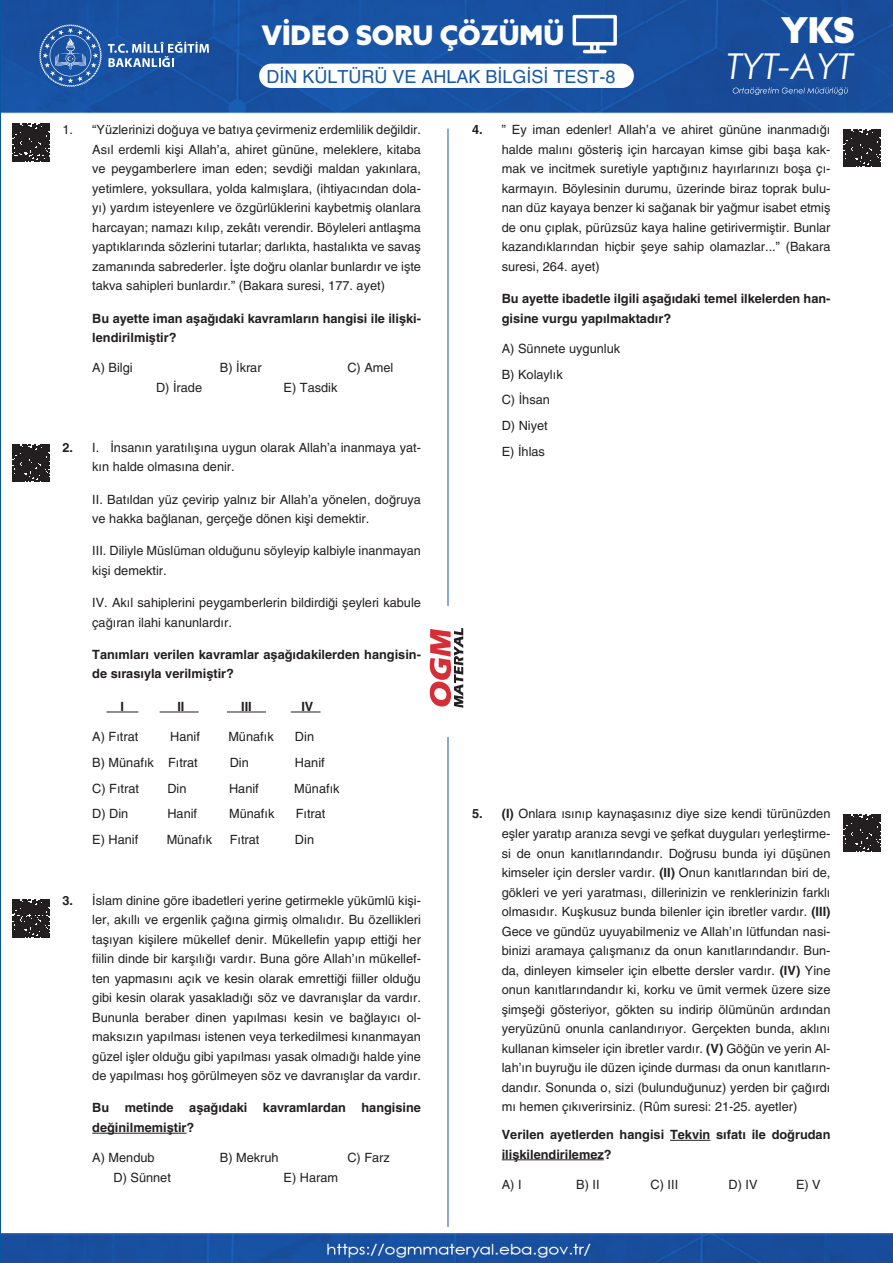
<style>
.page{position:relative;width:893px;height:1263px;background:#fff}
.page>*{position:absolute;margin:0;border:0;box-sizing:border-box;transform-origin:0 0}
.t1{font:italic 35.7px "Century Gothic";color:#fff}
.t2{font:900 35.7px "Azo Sans";color:#fff}
.t3{font:900 27px "Azo Sans";color:#fff}
.t4{font:18px "Helveticasinav";color:#185aa5}
.SORU__NORMAL{font:12.75px/19.5px "Helveticasinav";color:#231f20;text-align:justify}
.SORU__Y{font:12.75px/19.5px "Helveticasinav";color:#231f20}
.CEVAP_3_LÜ__Y{font:12.75px/19.5px "Helveticasinav";color:#231f20;text-align:justify}
.SORU__Y-2{font:700 12.75px/19.5px "Helveticasinav";color:#231f20}
.CEVAP_5_Lİ__Y{font:12.75px "Helveticasinav";color:#231f20}
.CEVAP_5_Lİ__yanyana{font:12.75px "Helveticasinav";color:#231f20}
.s1{font-weight:700}
</style>
<div class="page">
<img style="left:2px;top:0;width:891px;height:1263px">
<hr style="left:448px;top:129px;width:1px;height:477px;background:#1358a3">
<hr style="left:448px;top:737px;width:1px;height:490px;background:#1358a3">
<svg style="left:39px;top:24px;width:63px;height:63px;background:#3a6bb0"></svg>
<svg style="left:108px;top:42px;width:101px;height:25px;background:#5781bb"></svg>
<svg style="left:430px;top:627px;width:33px;height:81px"></svg>
<svg style="left:733px;top:87px;width:115px;height:8px"></svg>
<div style="left:259px;top:64px;width:375px;height:24px;background:#fff;border-radius:12px"></div>
<svg style="left:573px;top:15px;width:44px;height:38px"></svg>
<hr style="left:106px;top:712px;width:32px;height:1px;background:#231f20">
<hr style="left:160px;top:712px;width:39px;height:1px;background:#231f20">
<hr style="left:227px;top:712px;width:39px;height:1px;background:#231f20">
<hr style="left:291px;top:712px;width:30px;height:1px;background:#231f20">
<hr style="left:92px;top:1133px;width:95px;height:1px;background:#231f20">
<hr style="left:670px;top:1140px;width:40px;height:1px;background:#231f20">
<hr style="left:502px;top:1159px;width:102px;height:1px;background:#231f20">
<svg style="left:12px;top:123px;width:38px;height:38px"></svg>
<svg style="left:12px;top:444px;width:38px;height:38px"></svg>
<svg style="left:12px;top:900px;width:38px;height:37px"></svg>
<svg style="left:843px;top:129px;width:38px;height:38px"></svg>
<svg style="left:843px;top:814px;width:38px;height:38px"></svg>
<h2 class="t3" style="left:262px;top:17px;width:304px">VİDEO SORU ÇÖZÜMÜ</h2>
<h3 class="t4" style="left:266px;top:66px;width:351px">DİN KÜLTÜRÜ VE AHLAK BİLGİSİ TEST-8</h3>
<h1 class="t2" style="left:781px;top:6px;width:75px">YKS</h1>
<h1 class="t1" style="left:727px;top:41px;width:128px">TYT-AYT</h1>
<p class="SORU__NORMAL" style="left:92px;top:120px;width:330px;text-indent:-30px">1. “Yüzlerinizi doğuya ve batıya çevirmeniz erdemlilik değildir.<br>Asıl erdemli kişi Allah’a, ahiret gününe, meleklere, kitaba ve peygamberlere iman eden; sevdiği maldan yakınlara, yetimlere, yoksullara, yolda kalmışlara, (ihtiyacından dola&shy;yı) yardım isteyenlere ve özgürlüklerini kaybetmiş olanlara harcayan; namazı kılıp, zekâtı verendir. Böyleleri antlaşma yaptıklarında sözlerini tutarlar; darlıkta, hastalıkta ve savaş zamanında sabrederler. İşte doğru olanlar bunlardır ve işte takva sahipleri bunlardır.” (Bakara suresi, 177. ayet)</p>
<p class="SORU__Y-2" style="left:92px;top:308px;width:330px">Bu ayette iman aşağıdaki kavramların hangisi ile ilişki&shy;lendirilmiştir?</p>
<p class="CEVAP_5_Lİ__yanyana" style="left:92px;top:360px;width:42px">A) Bilgi</p>
<p class="CEVAP_5_Lİ__yanyana" style="left:220px;top:360px;width:43px">B) İkrar</p>
<p class="CEVAP_5_Lİ__yanyana" style="left:347px;top:360px;width:48px">C) Amel</p>
<p class="CEVAP_5_Lİ__yanyana" style="left:156px;top:380px;width:48px">D) İrade</p>
<p class="CEVAP_5_Lİ__yanyana" style="left:284px;top:380px;width:55px">E) Tasdik</p>
<p class="SORU__Y" style="left:92px;top:438px;width:330px;text-indent:-30px"><span class="s1">2.</span> I. İnsanın yaratılışına uygun olarak Allah’a inanmaya yat&shy;kın halde olmasına denir.</p>
<p class="SORU__Y" style="left:92px;top:489px;width:330px">II. Batıldan yüz çevirip yalnız bir Allah’a yönelen, doğruya ve hakka bağlanan, gerçeğe dönen kişi demektir.</p>
<p class="SORU__Y" style="left:92px;top:541px;width:330px">III. Diliyle Müslüman olduğunu söyleyip kalbiyle inanmayan kişi demektir.</p>
<p class="SORU__Y" style="left:92px;top:593px;width:330px">IV. Akıl sahiplerini peygamberlerin bildirdiği şeyleri kabule çağıran ilahi kanunlardır.</p>
<p class="SORU__Y-2" style="left:92px;top:645px;width:330px">Tanımları verilen kavramlar aşağıdakilerden hangisin&shy;de sırasıyla verilmiştir?</p>
<p class="SORU__Y-2" style="left:121px;top:696px;width:5px">I</p>
<p class="SORU__Y-2" style="left:177px;top:696px;width:9px">II</p>
<p class="SORU__Y-2" style="left:241px;top:696px;width:12px">III</p>
<p class="SORU__Y-2" style="left:301px;top:696px;width:14px">IV</p>
<p class="CEVAP_5_Lİ__Y" style="left:92px;top:729px;width:48px">A) Fıtrat</p>
<p class="CEVAP_5_Lİ__Y" style="left:170px;top:729px;width:31px">Hanif</p>
<p class="CEVAP_5_Lİ__Y" style="left:228px;top:729px;width:47px">Münafık</p>
<p class="CEVAP_5_Lİ__Y" style="left:295px;top:729px;width:21px">Din</p>
<p class="CEVAP_5_Lİ__Y" style="left:92px;top:755px;width:107px">B) Münafık Fıtrat</p>
<p class="CEVAP_5_Lİ__Y" style="left:230px;top:755px;width:21px">Din</p>
<p class="CEVAP_5_Lİ__Y" style="left:295px;top:755px;width:31px">Hanif</p>
<p class="CEVAP_5_Lİ__Y" style="left:92px;top:781px;width:48px">C) Fıtrat</p>
<p class="CEVAP_5_Lİ__Y" style="left:167px;top:781px;width:21px">Din</p>
<p class="CEVAP_5_Lİ__Y" style="left:229px;top:781px;width:31px">Hanif</p>
<p class="CEVAP_5_Lİ__Y" style="left:294px;top:781px;width:47px">Münafık</p>
<p class="CEVAP_5_Lİ__Y" style="left:92px;top:807px;width:38px">D) Din</p>
<p class="CEVAP_5_Lİ__Y" style="left:167px;top:807px;width:31px">Hanif</p>
<p class="CEVAP_5_Lİ__Y" style="left:229px;top:807px;width:47px">Münafık</p>
<p class="CEVAP_5_Lİ__Y" style="left:296px;top:807px;width:31px">Fıtrat</p>
<p class="CEVAP_5_Lİ__Y" style="left:92px;top:832px;width:48px">E) Hanif</p>
<p class="CEVAP_5_Lİ__Y" style="left:167px;top:832px;width:47px">Münafık</p>
<p class="CEVAP_5_Lİ__Y" style="left:230px;top:832px;width:31px">Fıtrat</p>
<p class="CEVAP_5_Lİ__Y" style="left:295px;top:832px;width:21px">Din</p>
<p class="SORU__Y" style="left:92px;top:890px;width:330px;text-align:justify;text-indent:-30px"><span class="s1">3.</span> İslam dinine göre ibadetleri yerine getirmekle yükümlü kişi&shy;ler, akıllı ve ergenlik çağına girmiş olmalıdır. Bu özellikleri taşıyan kişilere mükellef denir. Mükellefin yapıp ettiği her fiilin dinde bir karşılığı vardır. Buna göre Allah’ın mükellef&shy;ten yapmasını açık ve kesin olarak emrettiği fiiller olduğu gibi kesin olarak yasakladığı söz ve davranışlar da vardır.<br>Bununla beraber dinen yapılması kesin ve bağlayıcı ol&shy;maksızın yapılması istenen veya terkedilmesi kınanmayan güzel işler olduğu gibi yapılması yasak olmadığı halde yine de yapılması hoş görülmeyen söz ve davranışlar da vardır.</p>
<p class="SORU__Y-2" style="left:92px;top:1098px;width:330px">Bu metinde aşağıdaki kavramlardan hangisine değinilmemiştir?</p>
<p class="CEVAP_5_Lİ__yanyana" style="left:92px;top:1150px;width:64px">A) Mendub</p>
<p class="CEVAP_5_Lİ__yanyana" style="left:220px;top:1150px;width:60px">B) Mekruh</p>
<p class="CEVAP_5_Lİ__yanyana" style="left:347px;top:1150px;width:44px">C) Farz</p>
<p class="CEVAP_5_Lİ__yanyana" style="left:114px;top:1170px;width:59px">D) Sünnet</p>
<p class="CEVAP_5_Lİ__yanyana" style="left:284px;top:1170px;width:56px">E) Haram</p>
<p class="SORU__NORMAL" style="left:502px;top:120px;width:330px;text-indent:-30px"><span class="s1">4.</span> ” Ey iman edenler! Allah’a ve ahiret gününe inanmadığı halde malını gösteriş için harcayan kimse gibi başa kak&shy;mak ve incitmek suretiyle yaptığınız hayırlarınızı boşa çı&shy;karmayın. Böylesinin durumu, üzerinde biraz toprak bulu&shy;nan düz kayaya benzer ki sağanak bir yağmur isabet etmiş de onu çıplak, pürüzsüz kaya haline getirivermiştir. Bunlar kazandıklarından hiçbir şeye sahip olamazlar...” (Bakara suresi, 264. ayet)</p>
<p class="SORU__Y-2" style="left:502px;top:289px;width:330px">Bu ayette ibadetle ilgili aşağıdaki temel ilkelerden han&shy;gisine vurgu yapılmaktadır?</p>
<p class="CEVAP_5_Lİ__Y" style="left:502px;top:341px;width:120px">A) Sünnete uygunluk</p>
<p class="CEVAP_5_Lİ__Y" style="left:502px;top:367px;width:62px">B) Kolaylık</p>
<p class="CEVAP_5_Lİ__Y" style="left:502px;top:392px;width:50px">C) İhsan</p>
<p class="CEVAP_5_Lİ__Y" style="left:502px;top:418px;width:48px">D) Niyet</p>
<p class="CEVAP_5_Lİ__Y" style="left:502px;top:444px;width:45px">E) İhlas</p>
<p class="CEVAP_3_LÜ__Y" style="left:502px;top:804px;width:330px;text-indent:-30px"><span class="s1">5. (I)</span> Onlara ısınıp kaynaşasınız diye size kendi türünüzden eşler yaratıp aranıza sevgi ve şefkat duyguları yerleştirme&shy;si de onun kanıtlarındandır. Doğrusu bunda iyi düşünen kimseler için dersler vardır. <span class="s1">(II)</span> Onun kanıtlarından biri de, gökleri ve yeri yaratması, dillerinizin ve renklerinizin farklı olmasıdır. Kuşkusuz bunda bilenler için ibretler vardır. <span class="s1">(III)<br></span>Gece ve gündüz uyuyabilmeniz ve Allah’ın lütfundan nasi&shy;binizi aramaya çalışmanız da onun kanıtlarındandır. Bun&shy;da, dinleyen kimseler için elbette dersler vardır. <span class="s1">(IV)</span> Yine onun kanıtlarındandır ki, korku ve ümit vermek üzere size şimşeği gösteriyor, gökten su indirip ölümünün ardından yeryüzünü onunla canlandırıyor. Gerçekten bunda, aklını kullanan kimseler için ibretler vardır. <span class="s1">(V)</span> Göğün ve yerin Al&shy;lah’ın buyruğu ile düzen içinde durması da onun kanıtların&shy;dandır. Sonunda o, sizi (bulunduğunuz) yerden bir çağırdı mı hemen çıkıverirsiniz. (Rûm suresi: 21-25. ayetler)</p>
<p class="SORU__Y-2" style="left:502px;top:1125px;width:330px">Verilen ayetlerden hangisi Tekvin sıfatı ile doğrudan ilişkilendirilemez?</p>
<p class="CEVAP_5_Lİ__yanyana" style="left:502px;top:1177px;width:21px">A) I</p>
<p class="CEVAP_5_Lİ__yanyana" style="left:576px;top:1177px;width:25px">B) II</p>
<p class="CEVAP_5_Lİ__yanyana" style="left:651px;top:1177px;width:29px">C) III</p>
<p class="CEVAP_5_Lİ__yanyana" style="left:729px;top:1177px;width:31px">D) IV</p>
<p class="CEVAP_5_Lİ__yanyana" style="left:796px;top:1177px;width:26px">E) V</p>
</div>
